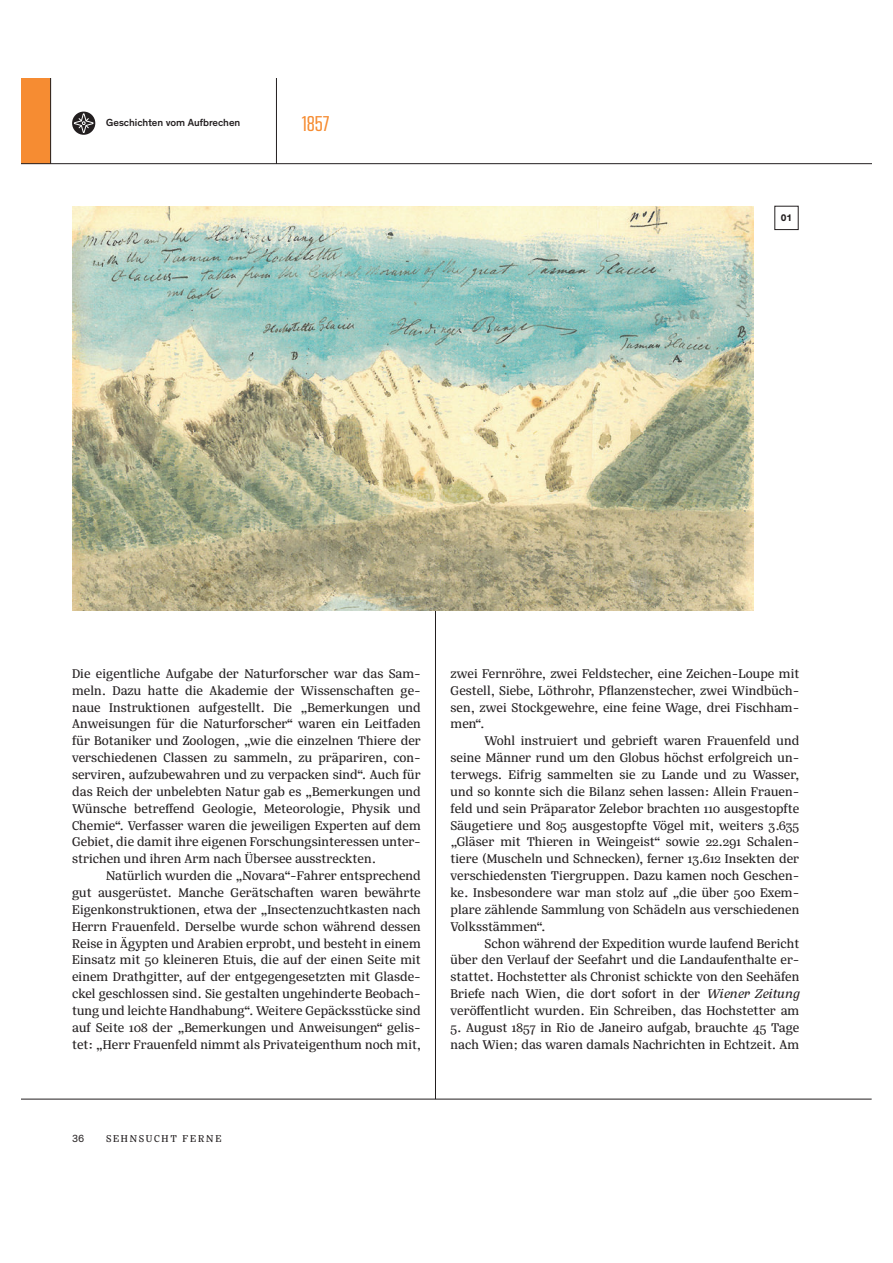
<style>
.page{position:relative;width:893px;height:1263px;background:#fff}
.page>*{position:absolute;margin:0;border:0;box-sizing:border-box;transform-origin:0 0}
.t1{font:extra-condensed 21px "Kuunari";color:#f68c32}
.t2{font:13.8px/16.8px "Silva Text";color:#231f20;text-align:justify}
.t3{font:10.8px "Silva Text";letter-spacing:.165em;color:#231f20}
.t4{font:500 10.5px "Theinhardt";color:#231f20}
.t5{font:10.5px "Theinhardt";color:#231f20}
.t6{font:700 9.75px "Theinhardt";color:#231f20}
.s1{font-style:italic}
</style>
<div class="page">
<hr style="left:435px;top:611px;width:1px;height:488px;background:#231f20">
<div style="left:21px;top:79px;width:30px;height:85px;background:#f68c32"></div>
<svg style="left:72px;top:112px;width:23px;height:23px"></svg>
<svg style="left:74px;top:111px;width:19px;height:22px"></svg>
<hr style="left:21px;top:1099px;width:850px;height:1px;background:#231f20">
<hr style="left:21px;top:163px;width:850px;height:1px;background:#231f20">
<hr style="left:50px;top:79px;width:1px;height:85px;background:#231f20">
<hr style="left:276px;top:79px;width:1px;height:85px;background:#231f20">
<img style="left:72px;top:206px;width:681px;height:405px">
<p class="t4" style="left:106px;top:119px;width:136px">Geschichten vom Aufbrechen</p>
<h1 class="t1" style="left:302px;top:111px;width:29px">1857</h1>
<p class="t6" style="left:781px;top:214px;width:13px">01</p>
<p class="t2" style="left:72px;top:666px;width:350px">Die eigentliche Aufgabe der Naturforscher war das Sam&shy;meln. Dazu hatte die Akademie der Wissenschaften ge&shy;naue Instruktionen aufgestellt. Die „Bemerkungen und Anweisungen für die Naturforscher“ waren ein Leitfaden für Botaniker und Zoologen, „wie die einzelnen Thiere der verschiedenen Classen zu sammeln, zu präpariren, con&shy;serviren, aufzubewahren und zu verpacken sind“. Auch für das Reich der unbelebten Natur gab es „Bemerkungen und Wünsche betreffend Geologie, Meteorologie, Physik und Chemie“. Verfasser waren die jeweiligen Experten auf dem Gebiet, die damit ihre eigenen Forschungsinteressen unter&shy;strichen und ihren Arm nach Übersee ausstreckten.</p>
<p class="t2" style="left:72px;top:868px;width:350px;text-indent:34px">Natürlich wurden die „Novara“-Fahrer entsprechend gut ausgerüstet. Manche Gerätschaften waren bewährte Eigenkonstruktionen, etwa der „Insectenzuchtkasten nach Herrn Frauenfeld. Derselbe wurde schon während dessen Reise in Ägypten und Arabien erprobt, und besteht in einem Einsatz mit 50 kleineren Etuis, die auf der einen Seite mit einem Drathgitter, auf der entgegengesetzten mit Glasde&shy;ckel geschlossen sind. Sie gestalten ungehinderte Beobach&shy;tung und leichte Handhabung“. Weitere Gepäcksstücke sind auf Seite 108 der „Bemerkungen und Anweisungen“ gelis&shy;tet: „Herr Frauenfeld nimmt als Privateigenthum noch mit,</p>
<p class="t2" style="left:451px;top:666px;width:350px">zwei Fernröhre, zwei Feldstecher, eine Zeichen-Loupe mit Gestell, Siebe, Löthrohr, Pflanzenstecher, zwei Windbüch&shy;sen, zwei Stockgewehre, eine feine Wage, drei Fischham&shy;men“.</p>
<p class="t2" style="left:451px;top:734px;width:350px;text-indent:34px">Wohl instruiert und gebrieft waren Frauenfeld und seine Männer rund um den Globus höchst erfolgreich un&shy;terwegs. Eifrig sammelten sie zu Lande und zu Wasser, und so konnte sich die Bilanz sehen lassen: Allein Frauen&shy;feld und sein Präparator Zelebor brachten 110 ausgestopfte Säugetiere und 805 ausgestopfte Vögel mit, weiters 3.635 „Gläser mit Thieren in Weingeist“ sowie 22.291 Schalen&shy;tiere (Muscheln und Schnecken), ferner 13.612 Insekten der verschiedensten Tiergruppen. Dazu kamen noch Geschen&shy;ke. Insbesondere war man stolz auf „die über 500 Exem&shy;plare zählende Sammlung von Schädeln aus verschiedenen Volksstämmen“.</p>
<p class="t2" style="left:451px;top:936px;width:350px;text-indent:34px">Schon während der Expedition wurde laufend Bericht über den Verlauf der Seefahrt und die Landaufenthalte er&shy;stattet. Hochstetter als Chronist schickte von den Seehäfen Briefe nach Wien, die dort sofort in der <span class="s1">Wiener Zeitung </span>veröffentlicht wurden. Ein Schreiben, das Hochstetter am</p>
<p class="t2" style="left:451px;top:1020px;width:350px">5. August 1857 in Rio de Janeiro aufgab, brauchte 45 Tage nach Wien; das waren damals Nachrichten in Echtzeit. Am</p>
<p class="t5" style="left:72px;top:1134px;width:14px">36</p>
<p class="t3" style="left:106px;top:1134px;width:117px">SEHNSUCHT FERNE</p>
</div>
